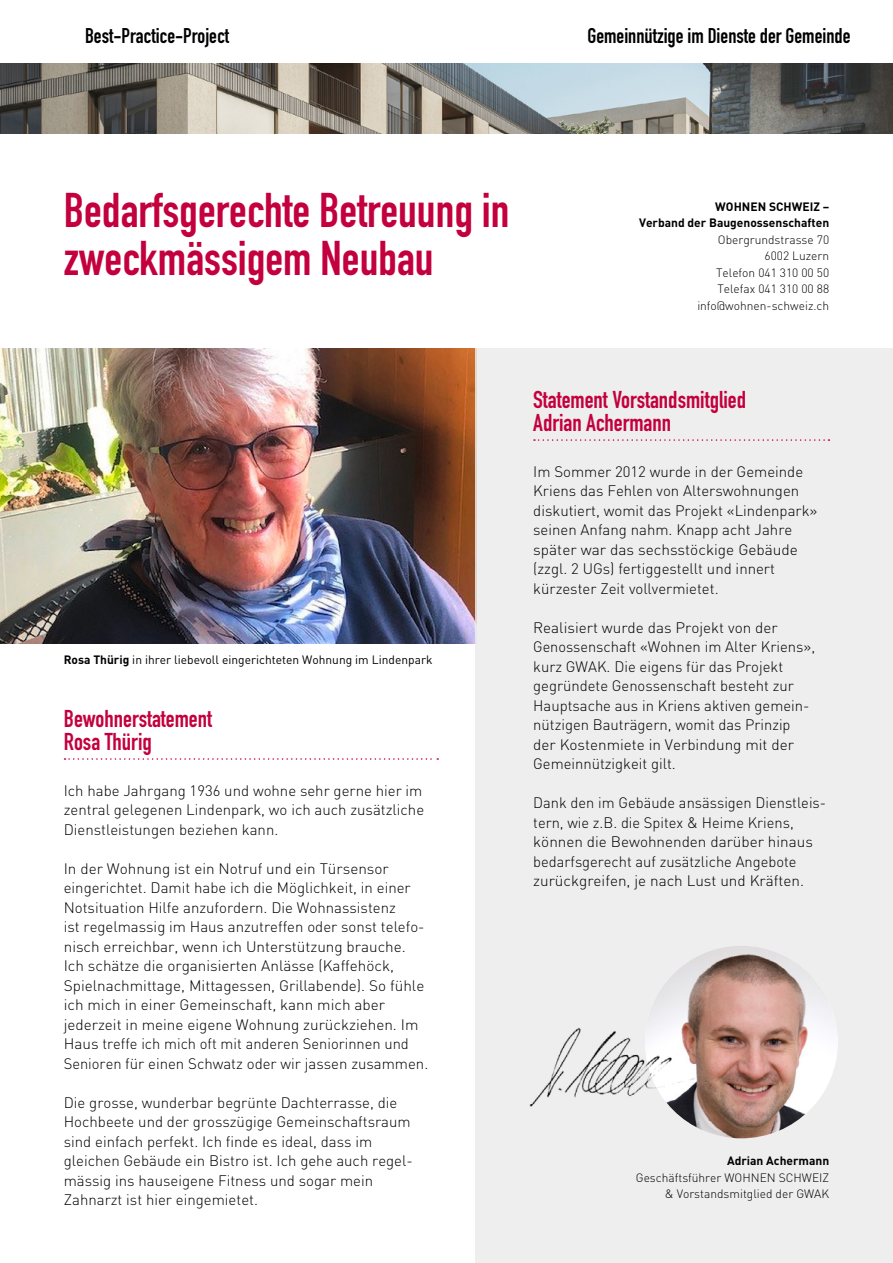
<style>
.page{position:relative;width:893px;height:1263px;background:#fff}
.page>*{position:absolute;margin:0;border:0;box-sizing:border-box;transform-origin:0 0}
.t1{font:700 48px/48px "DIN Condensed";color:#c3003d}
.t2{font:700 24px/22.5px "DIN Condensed";color:#c3003d}
.t3{font:700 21px "DIN Condensed";color:#000}
.t4{font:300 15px/19.5px "DIN";color:#000}
.t5{font:300 12px/16.5px "DIN";color:#000;text-align:right}
.t6{font:12px "DIN";color:#000}
.t7{font:700 12px/16.5px "DIN";color:#000;text-align:right}
.s1{font-weight:700}
</style>
<div class="page">
<img style="left:0;top:64px;width:893px;height:70px">
<svg style="left:65px;top:758px;width:373px;height:2px"></svg>
<img style="left:0;top:349px;width:475px;height:294px">
<div style="left:475px;top:349px;width:418px;height:914px;background:#ececec"></div>
<svg style="left:534px;top:439px;width:295px;height:2px"></svg>
<img style="left:645px;top:946px;width:193px;height:192px;border-radius:96px">
<img style="left:530px;top:991px;width:181px;height:140px">
<h3 class="t3" style="left:85px;top:21px;width:146px">Best-Practice-Project</h3>
<h3 class="t3" style="left:587px;top:21px;width:264px">Gemeinnützige im Dienste der Gemeinde</h3>
<h1 class="t1" style="left:64px;top:186px;width:447px">Bedarfsgerechte Betreuung in zweckmässigem Neubau</h1>
<p class="t7" style="left:639px;top:198px;width:192px">WOHNEN SCHWEIZ –<br>Verband der Baugenossenschaften</p>
<p class="t5" style="left:697px;top:231px;width:133px">Obergrundstrasse 70<br>6002 Luzern<br>Telefon 041 310 00 50<br>Telefax 041 310 00 88 info@wohnen-schweiz.ch</p>
<p class="t6" style="left:64px;top:652px;width:370px"><span class="s1">Rosa Thürig</span> in ihrer liebevoll eingerichteten Wohnung im Lindenpark</p>
<h2 class="t2" style="left:64px;top:707px;width:150px">Bewohnerstatement<br>Rosa Thürig</h2>
<p class="t4" style="left:64px;top:780px;width:362px;text-align:justify">Ich habe Jahrgang 1936 und wohne sehr gerne hier im zentral gelegenen Lindenpark, wo ich auch zusätzliche Dienstleistungen beziehen kann.</p>
<p class="t4" style="left:64px;top:858px;width:366px">In der Wohnung ist ein Notruf und ein Türsensor eingerichtet. Damit habe ich die Möglichkeit, in einer Notsituation Hilfe anzufordern. Die Wohnassistenz<br>ist regelmassig im Haus anzutreffen oder sonst telefo&shy;nisch erreichbar, wenn ich Unterstützung brauche.<br>Ich schätze die organisierten Anlässe (Kaffehöck, Spielnachmittage, Mittagessen, Grillabende). So fühle ich mich in einer Gemeinschaft, kann mich aber jederzeit in meine eigene Wohnung zurückziehen. Im Haus treffe ich mich oft mit anderen Seniorinnen und Senioren für einen Schwatz oder wir jassen zusammen.</p>
<p class="t4" style="left:64px;top:1092px;width:351px">Die grosse, wunderbar begrünte Dachterrasse, die Hochbeete und der grosszügige Gemeinschaftsraum sind einfach perfekt. Ich finde es ideal, dass im gleichen Gebäude ein Bistro ist. Ich gehe auch regel&shy;mässig ins hauseigene Fitness und sogar mein Zahnarzt ist hier eingemietet.</p>
<h2 class="t2" style="left:533px;top:388px;width:214px">Statement Vorstandsmitglied<br>Adrian Achermann</h2>
<p class="t4" style="left:533px;top:461px;width:286px">Im Sommer 2012 wurde in der Gemeinde Kriens das Fehlen von Alterswohnungen diskutiert, womit das Projekt «Lindenpark» seinen Anfang nahm. Knapp acht Jahre später war das sechsstöckige Gebäude (zzgl. 2 UGs) fertiggestellt und innert kürzester Zeit vollvermietet.</p>
<p class="t4" style="left:533px;top:617px;width:283px">Realisiert wurde das Projekt von der Genossenschaft «Wohnen im Alter Kriens», kurz GWAK. Die eigens für das Projekt gegründete Genossenschaft besteht zur Hauptsache aus in Kriens aktiven gemein&shy;nützigen Bauträgern, womit das Prinzip der Kostenmiete in Verbindung mit der Gemeinnützigkeit gilt.</p>
<p class="t4" style="left:533px;top:793px;width:294px">Dank den im Gebäude ansässigen Dienstleis&shy;tern, wie z.B. die Spitex &amp; Heime Kriens, können die Bewohnenden darüber hinaus bedarfsgerecht auf zusätzliche Angebote zurückgreifen, je nach Lust und Kräften.</p>
<p class="t7" style="left:727px;top:1152px;width:104px">Adrian Achermann</p>
<p class="t5" style="left:636px;top:1169px;width:195px">Geschäftsführer WOHNEN SCHWEIZ &amp; Vorstandsmitglied der GWAK</p>
</div>
